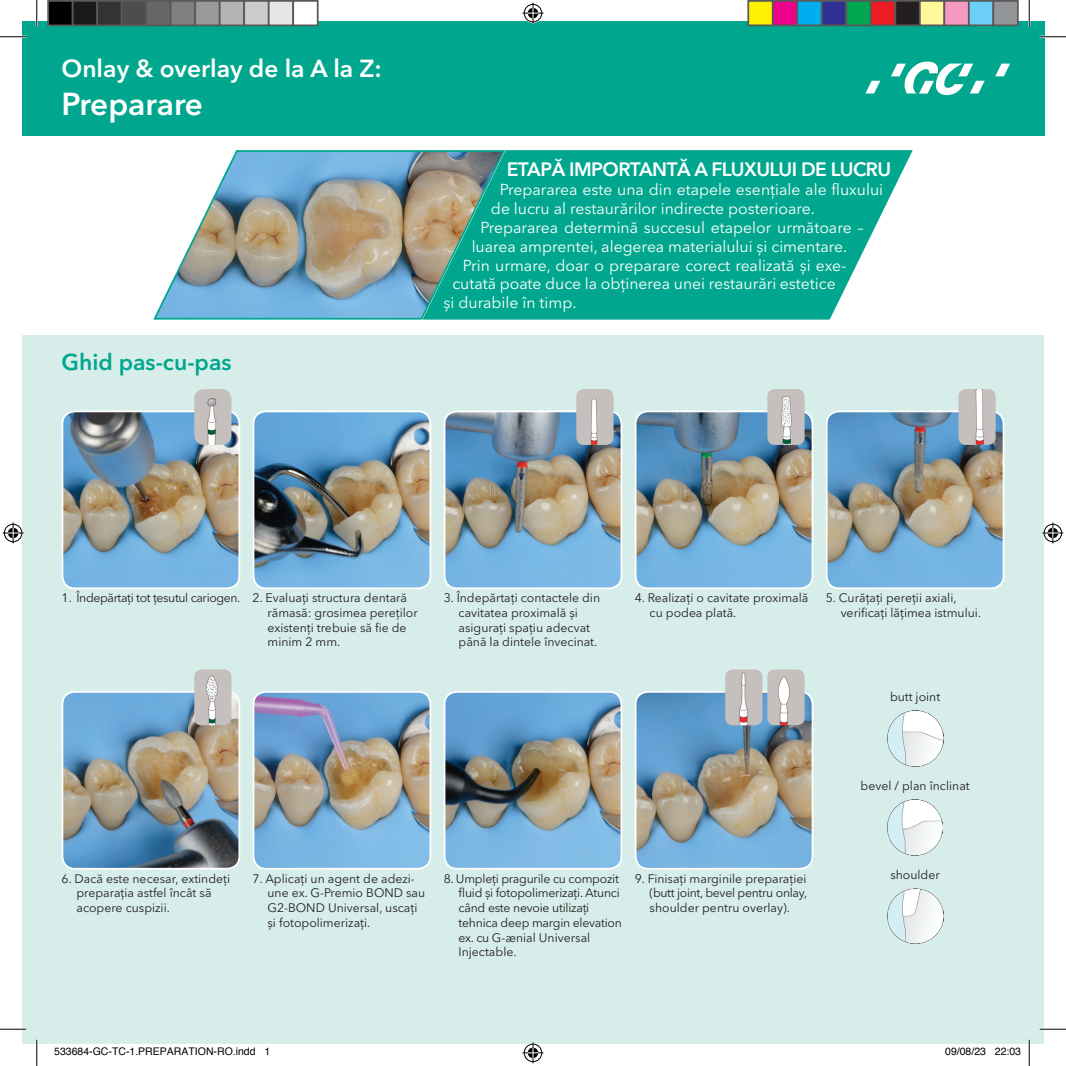
<style>
.page{position:relative;width:1066px;height:1066px;background:#fff}
.page>*{position:absolute;margin:0;border:0;box-sizing:border-box;transform-origin:0 0}
.t1{font:600 31.5px "Avenir Next Cyr";letter-spacing:-.005em;color:#fff}
.t2{font:600 24.5px "Avenir Next Cyr";color:#fff}
.t3{font:600 22.75px "Avenir Next Cyr";color:#00a78e}
.t4{font:600 19.25px "Avenir Next Cyr";letter-spacing:-.025em;color:#fff}
.t5{font:15.75px "Avenir Next Cyr";color:#fff}
.t6{font:12.25px/14.7px "Avenir Next Cyr";color:#231f20}
.t7{font:12.25px/14.7px "Avenir Next Cyr";letter-spacing:-.02em;color:#231f20}
.t8{font:10.5px "Helvetica";color:#000}
</style>
<div class="page">
<div style="left:23px;top:335px;width:1021px;height:709px;background:#d6ede9"></div>
<div style="left:22px;top:22px;width:1022px;height:114px;background:#00a78e"></div>
<svg style="left:995px;top:64px;width:15px;height:12px"></svg>
<svg style="left:891px;top:62px;width:93px;height:33px"></svg>
<svg style="left:865px;top:81px;width:15px;height:12px"></svg>
<img style="left:62px;top:413px;width:176px;height:174px">
<div style="left:62px;top:410px;width:178px;height:179px;border:2px solid #fff;border-radius:12px"></div>
<img style="left:253px;top:413px;width:176px;height:174px">
<div style="left:253px;top:410px;width:178px;height:179px;border:2px solid #fff;border-radius:12px"></div>
<img style="left:635px;top:413px;width:176px;height:174px">
<div style="left:635px;top:410px;width:178px;height:179px;border:2px solid #fff;border-radius:12px"></div>
<img style="left:767px;top:389px;width:37px;height:56px">
<img style="left:828px;top:413px;width:175px;height:174px">
<div style="left:825px;top:410px;width:179px;height:179px;border:2px solid #fff;border-radius:12px"></div>
<img style="left:958px;top:389px;width:37px;height:56px">
<img style="left:444px;top:413px;width:176px;height:174px">
<div style="left:444px;top:410px;width:178px;height:179px;border:2px solid #fff;border-radius:12px"></div>
<img style="left:576px;top:389px;width:37px;height:56px">
<img style="left:62px;top:693px;width:177px;height:175px">
<div style="left:62px;top:691px;width:178px;height:178px;border:2px solid #fff;border-radius:12px"></div>
<img style="left:253px;top:693px;width:177px;height:175px">
<div style="left:253px;top:691px;width:178px;height:178px;border:2px solid #fff;border-radius:12px"></div>
<img style="left:444px;top:693px;width:177px;height:175px">
<div style="left:444px;top:691px;width:178px;height:178px;border:2px solid #fff;border-radius:12px"></div>
<img style="left:635px;top:693px;width:177px;height:175px">
<div style="left:635px;top:691px;width:178px;height:178px;border:2px solid #fff;border-radius:12px"></div>
<img style="left:194px;top:669px;width:37px;height:56px">
<img style="left:767px;top:669px;width:37px;height:56px">
<img style="left:725px;top:669px;width:37px;height:56px">
<img style="left:887px;top:710px;width:56px;height:56px">
<img style="left:887px;top:799px;width:55px;height:56px">
<img style="left:887px;top:888px;width:56px;height:56px">
<img style="left:194px;top:389px;width:37px;height:56px">
<svg style="left:506px;top:150px;width:407px;height:170px;background:#1ab099"></svg>
<img style="left:153px;top:150px;width:353px;height:170px">
<hr style="left:0;top:36px;width:26px;height:2px;background:#fff">
<hr style="left:1039px;top:36px;width:27px;height:2px;background:#fff">
<hr style="left:0;top:1028px;width:26px;height:2px;background:#fff">
<hr style="left:1039px;top:1028px;width:27px;height:2px;background:#fff">
<hr style="left:36px;top:0;width:2px;height:26px;background:#fff">
<hr style="left:36px;top:1039px;width:2px;height:27px;background:#fff">
<hr style="left:1028px;top:0;width:2px;height:26px;background:#fff">
<hr style="left:1028px;top:1039px;width:2px;height:27px;background:#fff">
<svg style="left:0;top:36px;width:26px;height:1px"></svg>
<svg style="left:1039px;top:36px;width:27px;height:1px"></svg>
<svg style="left:0;top:1029px;width:26px;height:1px"></svg>
<svg style="left:1039px;top:1029px;width:27px;height:1px"></svg>
<svg style="left:36px;top:0;width:1px;height:26px"></svg>
<svg style="left:36px;top:1039px;width:1px;height:27px"></svg>
<svg style="left:1029px;top:0;width:1px;height:26px"></svg>
<svg style="left:1029px;top:1039px;width:1px;height:27px"></svg>
<svg style="left:522px;top:3px;width:21px;height:21px"></svg>
<svg style="left:522px;top:1042px;width:21px;height:21px"></svg>
<svg style="left:3px;top:522px;width:21px;height:21px"></svg>
<svg style="left:1042px;top:522px;width:21px;height:21px"></svg>
<div style="left:48px;top:1px;width:25px;height:24px;background:#000"></div>
<div style="left:47px;top:0;width:27px;height:26px;border:2px solid #595959"></div>
<div style="left:73px;top:1px;width:24px;height:24px;background:#1a1a1a"></div>
<div style="left:72px;top:0;width:26px;height:26px;border:2px solid #595959"></div>
<div style="left:97px;top:1px;width:25px;height:24px;background:#333"></div>
<div style="left:96px;top:0;width:26px;height:26px;border:2px solid #595959"></div>
<div style="left:122px;top:1px;width:24px;height:24px;background:#4d4d4d"></div>
<div style="left:121px;top:0;width:26px;height:26px;border:2px solid #595959"></div>
<div style="left:146px;top:1px;width:25px;height:24px;background:#666"></div>
<div style="left:145px;top:0;width:27px;height:26px;border:2px solid #595959"></div>
<div style="left:171px;top:1px;width:24px;height:24px;background:#808080"></div>
<div style="left:170px;top:0;width:26px;height:26px;border:2px solid #595959"></div>
<div style="left:195px;top:1px;width:25px;height:24px;background:#999"></div>
<div style="left:194px;top:0;width:26px;height:26px;border:2px solid #595959"></div>
<div style="left:220px;top:1px;width:24px;height:24px;background:#b3b3b3"></div>
<div style="left:219px;top:0;width:26px;height:26px;border:2px solid #595959"></div>
<div style="left:244px;top:1px;width:25px;height:24px;background:#ccc"></div>
<div style="left:243px;top:0;width:27px;height:26px;border:2px solid #595959"></div>
<div style="left:269px;top:1px;width:24px;height:24px;background:#e6e6e6"></div>
<div style="left:268px;top:0;width:26px;height:26px;border:2px solid #595959"></div>
<div style="left:293px;top:1px;width:25px;height:24px;background:#fff"></div>
<div style="left:292px;top:0;width:26px;height:26px;border:2px solid #595959"></div>
<div style="left:748px;top:1px;width:25px;height:24px;background:#fff101"></div>
<div style="left:747px;top:0;width:26px;height:26px;border:2px solid #595959"></div>
<div style="left:773px;top:1px;width:24px;height:24px;background:#ed028c"></div>
<div style="left:772px;top:0;width:26px;height:26px;border:2px solid #595959"></div>
<div style="left:797px;top:1px;width:25px;height:24px;background:#00aeef"></div>
<div style="left:796px;top:0;width:26px;height:26px;border:2px solid #595959"></div>
<div style="left:822px;top:1px;width:24px;height:24px;background:#2e3092"></div>
<div style="left:821px;top:0;width:26px;height:26px;border:2px solid #595959"></div>
<div style="left:846px;top:1px;width:25px;height:24px;background:#00a54f"></div>
<div style="left:845px;top:0;width:26px;height:26px;border:2px solid #595959"></div>
<div style="left:871px;top:1px;width:24px;height:24px;background:#ee1d23"></div>
<div style="left:870px;top:0;width:26px;height:26px;border:2px solid #595959"></div>
<div style="left:895px;top:1px;width:25px;height:24px;background:#231f20"></div>
<div style="left:894px;top:0;width:26px;height:26px;border:2px solid #595959"></div>
<div style="left:920px;top:1px;width:24px;height:24px;background:#fff79a"></div>
<div style="left:919px;top:0;width:26px;height:26px;border:2px solid #595959"></div>
<div style="left:944px;top:1px;width:25px;height:24px;background:#f499c2"></div>
<div style="left:943px;top:0;width:26px;height:26px;border:2px solid #595959"></div>
<div style="left:969px;top:1px;width:24px;height:24px;background:#6bcff6"></div>
<div style="left:968px;top:0;width:26px;height:26px;border:2px solid #595959"></div>
<div style="left:993px;top:1px;width:25px;height:24px;background:#939598"></div>
<div style="left:992px;top:0;width:26px;height:26px;border:2px solid #595959"></div>
<h2 class="t2" style="left:62px;top:53px;width:322px">Onlay &amp; overlay de la A la Z:</h2>
<h1 class="t1" style="left:62px;top:84px;width:143px">Preparare</h1>
<h3 class="t3" style="left:62px;top:348px;width:172px">Ghid pas-cu-pas</h3>
<h3 class="t4" style="left:507px;top:158px;width:386px">ETAPĂ IMPORTANTĂ A FLUXULUI DE LUCRU</h3>
<p class="t5" style="left:500px;top:180px;width:385px">Prepararea este una din etapele esențiale ale fluxului</p>
<p class="t5" style="left:491px;top:199px;width:325px">de lucru al restaurărilor indirecte posterioare.</p>
<p class="t5" style="left:480px;top:218px;width:385px">Prepararea determină succesul etapelor următoare –</p>
<p class="t5" style="left:472px;top:237px;width:377px">luarea amprentei, alegerea materialului și cimentare.</p>
<p class="t5" style="left:463px;top:256px;width:385px">Prin urmare, doar o preparare corect realizată și exe-</p>
<p class="t5" style="left:452px;top:274px;width:385px">cutată poate duce la obținerea unei restaurări estetice</p>
<p class="t5" style="left:444px;top:293px;width:134px">și durabile în timp.</p>
<p class="t6" style="left:267px;top:590px;width:152px;text-indent:-206px">1. Îndepărtați tot țesutul cariogen. 2. Evaluați structura dentară rămasă: grosimea pereților existenți trebuie să fie de minim 2 mm.</p>
<p class="t6" style="left:649px;top:590px;width:160px;text-indent:-15px">4. Realizați o cavitate proximală cu podea plată.</p>
<p class="t6" style="left:840px;top:590px;width:142px;text-indent:-15px">5. Curățați pereții axiali, verificați lățimea istmului.</p>
<p class="t6" style="left:458px;top:590px;width:143px;text-indent:-15px">3. Îndepărtați contactele din cavitatea proximală și asigurați spațiu adecvat până la dintele învecinat.</p>
<p class="t6" style="left:890px;top:689px;width:52px">butt joint</p>
<p class="t6" style="left:76px;top:871px;width:155px;text-indent:-15px">6. Dacă este necesar, extindeți preparația astfel încât să acopere cuspizii.</p>
<p class="t6" style="left:267px;top:871px;width:159px;text-indent:-15px">7. Aplicați un agent de adezi&shy;une ex. G-Premio BOND sau<br>G2-BOND Universal, uscați și fotopolimerizați.</p>
<p class="t7" style="left:458px;top:871px;width:165px;text-indent:-15px">8. Umpleți pragurile cu compozit fluid și fotopolimerizați. Atunci când este nevoie utilizați tehnica deep margin elevation ex. cu G-ænial Universal<br>Injectable.</p>
<p class="t6" style="left:649px;top:871px;width:159px;text-align:justify;text-indent:-15px">9. Finisați marginile preparației (butt joint, bevel pentru onlay, shoulder pentru overlay).</p>
<p class="t6" style="left:860px;top:778px;width:110px">bevel / plan înclinat</p>
<p class="t6" style="left:890px;top:867px;width:51px">shoulder</p>
<p class="t8" style="left:54px;top:1043px;width:217px">533684-GC-TC-1.PREPARATION-RO.indd 1</p>
<p class="t8" style="left:945px;top:1043px;width:77px">09/08/23 22:03</p>
</div>
